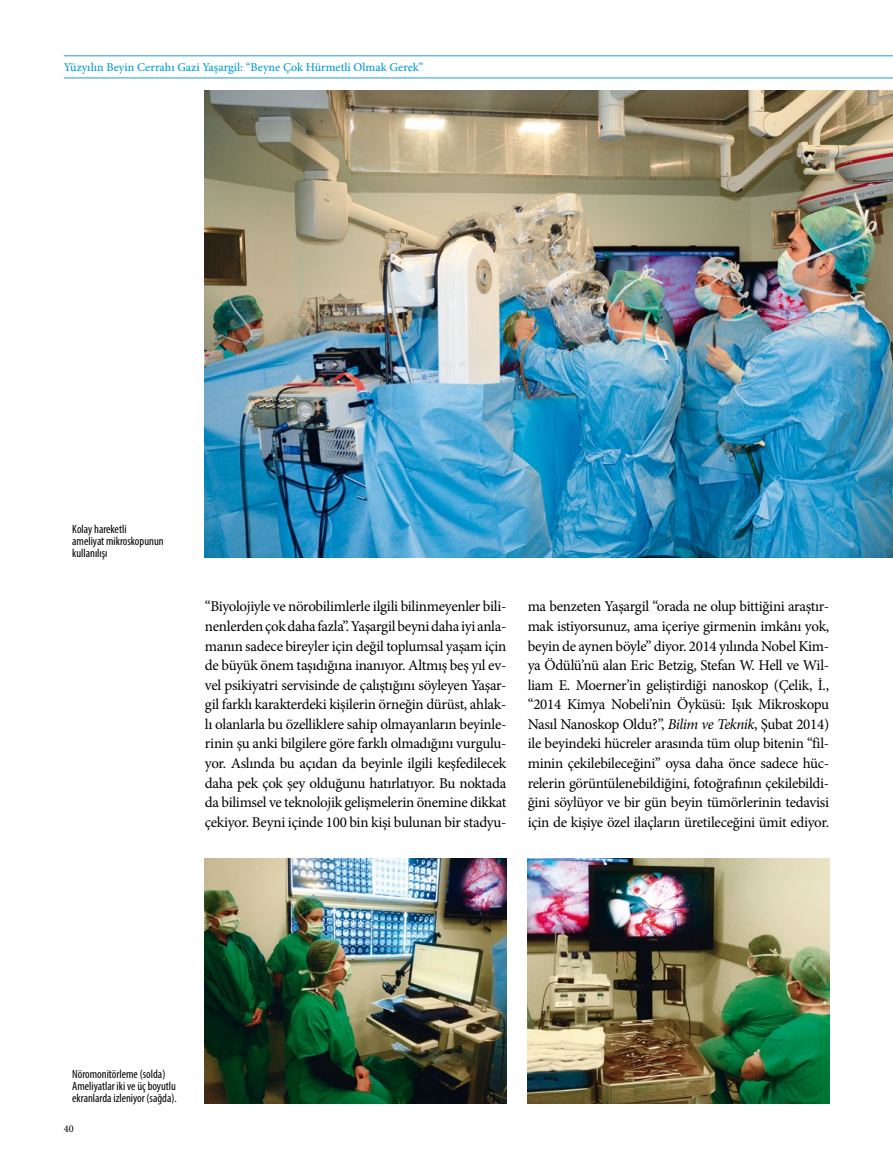
<style>
.page{position:relative;width:893px;height:1170px;background:#fff}
.page>*{position:absolute;margin:0;border:0;box-sizing:border-box;transform-origin:0 0}
.t1{font:15px/19.5px "Minion Pro";letter-spacing:-.02em;color:#000;text-align:justify}
.t2{font:condensed 12px/12px "Myriad Pro";color:#000}
.t3{font:500 12px "Minion Pro";color:#009bd4}
.t4{font:10.35px "Minion Pro";color:#000}
.s1{font-style:italic}
</style>
<div class="page">
<hr style="left:64px;top:78px;width:829px;height:1px;background:#2699d1">
<hr style="left:64px;top:56px;width:829px;height:1px;background:#2699d1">
<img style="left:205px;top:91px;width:688px;height:466px">
<img style="left:205px;top:858px;width:301px;height:245px">
<img style="left:528px;top:858px;width:301px;height:245px">
<p class="t3" style="left:64px;top:59px;width:361px">Yüzyılın Beyin Cerrahı Gazi Yaşargil: “Beyne Çok Hürmetli Olmak Gerek”</p>
<p class="t2" style="left:72px;top:523px;width:93px">Kolay hareketli<br>ameliyat mikroskopunun kullanılışı</p>
<p class="t1" style="left:205px;top:597px;width:303px">“Biyolojiyle ve nörobilimlerle ilgili bilinmeyenler bili&shy;nenlerden çok daha fazla”. Yaşargil beyni daha iyi anla&shy;manın sadece bireyler için değil toplumsal yaşam için de büyük önem taşıdığına inanıyor. Altmış beş yıl ev&shy;vel psikiyatri servisinde de çalıştığını söyleyen Yaşar&shy;gil farklı karakterdeki kişilerin örneğin dürüst, ahlak&shy;lı olanlarla bu özelliklere sahip olmayanların beyinle&shy;rinin şu anki bilgilere göre farklı olmadığını vurgulu&shy;yor. Aslında bu açıdan da beyinle ilgili keşfedilecek daha pek çok şey olduğunu hatırlatıyor. Bu noktada da bilimsel ve teknolojik gelişmelerin önemine dikkat çekiyor. Beyni içinde 100 bin kişi bulunan bir stadyu-</p>
<p class="t1" style="left:528px;top:597px;width:303px">ma benzeten Yaşargil “orada ne olup bittiğini araştır&shy;mak istiyorsunuz, ama içeriye girmenin imkânı yok, beyin de aynen böyle” diyor. 2014 yılında Nobel Kim&shy;ya Ödülü’nü alan Eric Betzig, Stefan W. Hell ve Wil&shy;liam E. Moerner’in geliştirdiği nanoskop (Çelik, İ., “2014 Kimya Nobeli’nin Öyküsü: Işık Mikroskopu Nasıl Nanoskop Oldu?”, <span class="s1">Bilim ve Teknik</span>, Şubat 2014) ile beyindeki hücreler arasında tüm olup bitenin “fil&shy;minin çekilebileceğini” oysa daha önce sadece hüc&shy;relerin görüntülenebildiğini, fotoğrafının çekilebildi&shy;ğini söylüyor ve bir gün beyin tümörlerinin tedavisi için de kişiye özel ilaçların üretileceğini ümit ediyor.</p>
<p class="t2" style="left:72px;top:1067px;width:106px">Nöromonitörleme (solda)<br>Ameliyatlar iki ve üç boyutlu ekranlarda izleniyor (sağda).</p>
<p class="t4" style="left:64px;top:1121px;width:11px">40</p>
</div>
